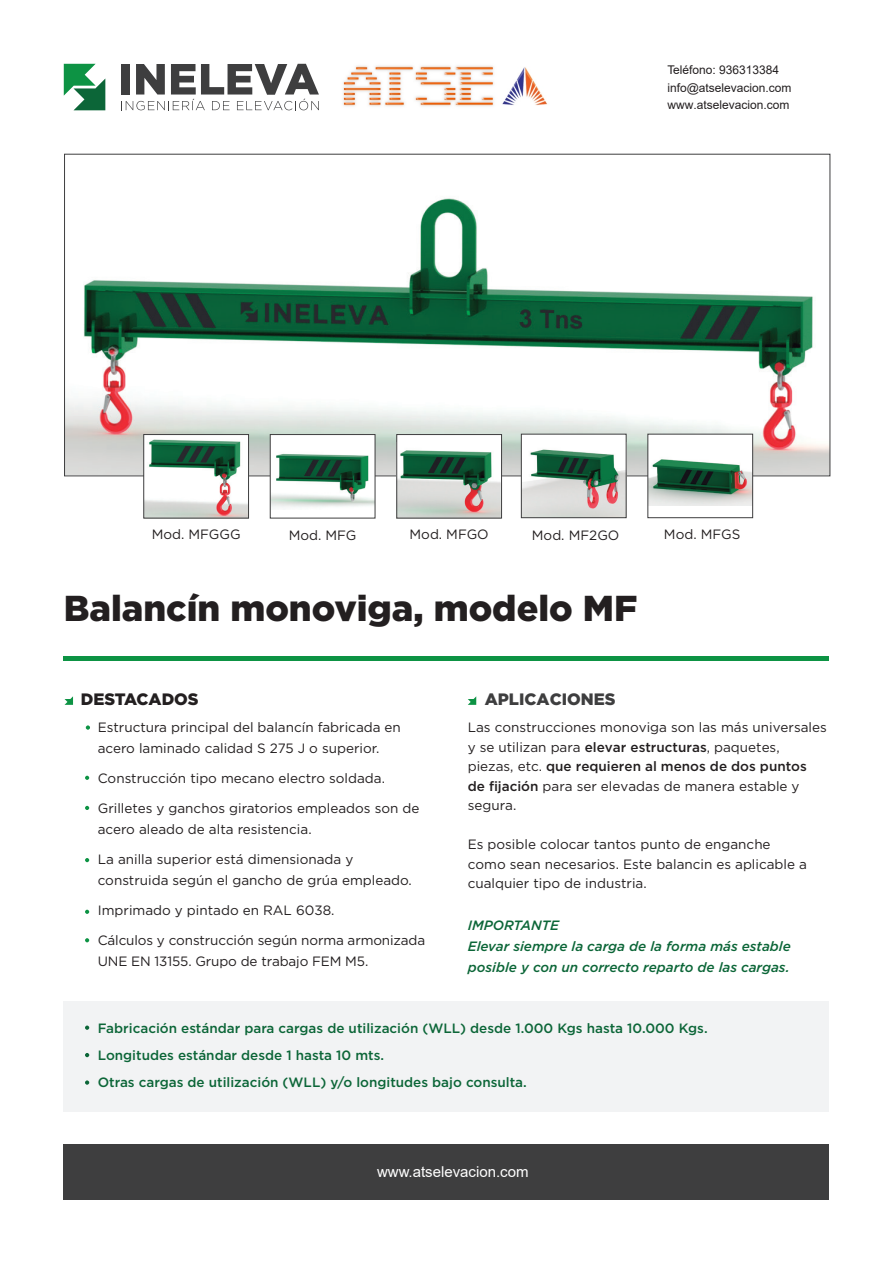
<style>
.page{position:relative;width:893px;height:1263px;background:#fff}
.page>*{position:absolute;margin:0;border:0;box-sizing:border-box;transform-origin:0 0}
.t1{font:900 36px "Gotham";color:#231f20}
.t2{font:900 16.5px "Gotham";color:#3e3e3f}
.t3{font:900 16.5px "Gotham";letter-spacing:-.005em;color:#231f20}
.t4{font:15px "Arial";color:#fff}
.t5{font:13.5px/19.5px "Gotham";color:#231f20}
.t6{font:500 13.5px/27px "Gotham";color:#0c6638}
.t7{font:italic 500 13.5px/21px "Gotham";color:#0c6638}
.t8{font:12px/17.5px "Arial";color:#231f20}
.s1{font-weight:500}
</style>
<div class="page">
<div style="left:64px;top:1001px;width:765px;height:111px;background:#f2f3f4"></div>
<svg style="left:121px;top:64px;width:198px;height:46px"></svg>
<svg style="left:64px;top:64px;width:41px;height:46px"></svg>
<img style="left:66px;top:198px;width:762px;height:276px">
<div style="left:64px;top:1144px;width:765px;height:55px;background:#3e3e3f"></div>
<svg style="left:65px;top:696px;width:8px;height:9px"></svg>
<svg style="left:86px;top:725px;width:4px;height:5px"></svg>
<svg style="left:85px;top:776px;width:4px;height:4px"></svg>
<svg style="left:85px;top:806px;width:4px;height:4px"></svg>
<svg style="left:85px;top:858px;width:4px;height:4px"></svg>
<svg style="left:85px;top:910px;width:4px;height:4px"></svg>
<svg style="left:85px;top:938px;width:4px;height:4px"></svg>
<hr style="left:64px;top:656px;width:765px;height:4px;background:#0d9344">
<div style="left:397px;top:434px;width:105px;height:84px;background:#fff"></div>
<img style="left:398px;top:450px;width:102px;height:66px">
<div style="left:396px;top:434px;width:106px;height:84px;border:1px solid #3e3e3f"></div>
<div style="left:270px;top:434px;width:105px;height:84px;background:#fff"></div>
<img style="left:272px;top:453px;width:101px;height:55px">
<div style="left:270px;top:434px;width:105px;height:84px;border:1px solid #3e3e3f"></div>
<img style="left:145px;top:436px;width:102px;height:80px">
<div style="left:143px;top:434px;width:106px;height:84px;border:1px solid #3e3e3f"></div>
<div style="left:648px;top:434px;width:105px;height:84px;background:#fff"></div>
<img style="left:649px;top:459px;width:102px;height:46px">
<div style="left:647px;top:434px;width:106px;height:84px;border:1px solid #3e3e3f"></div>
<div style="left:521px;top:434px;width:105px;height:84px;background:#fff"></div>
<img style="left:523px;top:449px;width:101px;height:67px">
<div style="left:521px;top:434px;width:105px;height:84px;border:1px solid #3e3e3f"></div>
<svg style="left:85px;top:1025px;width:4px;height:5px"></svg>
<svg style="left:85px;top:1053px;width:4px;height:4px"></svg>
<svg style="left:85px;top:1080px;width:4px;height:5px"></svg>
<svg style="left:468px;top:696px;width:8px;height:9px"></svg>
<img style="left:343px;top:66px;width:205px;height:40px">
<p class="t8" style="left:667px;top:61px;width:126px">Teléfono: 936313384 info@atselevacion.com www.atselevacion.com</p>
<p class="t5" style="left:152px;top:524px;width:90px">Mod. MFGGG</p>
<p class="t5" style="left:289px;top:525px;width:69px">Mod. MFG</p>
<p class="t5" style="left:410px;top:524px;width:81px">Mod. MFGO</p>
<p class="t5" style="left:532px;top:525px;width:89px">Mod. MF2GO</p>
<p class="t5" style="left:664px;top:524px;width:78px">Mod. MFGS</p>
<h1 class="t1" style="left:64px;top:584px;width:575px">Balancín monoviga, modelo MF</h1>
<p class="t3" style="left:81px;top:688px;width:119px">destacados</p>
<p class="t5" style="left:98px;top:717px;width:305px;line-height:21px">Estructura principal del balancín fabricada en acero laminado calidad S 275 J o superior.</p>
<p class="t5" style="left:98px;top:768px;width:289px">Construcción tipo mecano electro soldada.</p>
<p class="t5" style="left:98px;top:798px;width:323px;line-height:21px">Grilletes y ganchos giratorios empleados son de acero aleado de alta resistencia.</p>
<p class="t5" style="left:98px;top:849px;width:316px;line-height:21px">La anilla superior está dimensionada y construida según el gancho de grúa empleado.</p>
<p class="t5" style="left:98px;top:900px;width:238px">Imprimado y pintado en RAL 6038.</p>
<p class="t5" style="left:98px;top:930px;width:329px;line-height:21px">Cálculos y construcción según norma armonizada<br>UNE EN 13155. Grupo de trabajo FEM M5.</p>
<p class="t2" style="left:485px;top:688px;width:132px">Aplicaciones</p>
<p class="t5" style="left:468px;top:717px;width:361px">Las construcciones monoviga son las más universales y se utilizan para <span class="s1">elevar estructuras</span>, paquetes, piezas, etc. <span class="s1">que requieren al menos de dos puntos de fijación</span> para ser elevadas de manera estable y segura.</p>
<p class="t5" style="left:468px;top:834px;width:341px">Es posible colocar tantos punto de enganche como sean necesarios. Este balancin es aplicable a cualquier tipo de industria.</p>
<p class="t7" style="left:468px;top:915px;width:325px">Importante<br>Elevar siempre la carga de la forma más estable posible y con un correcto reparto de las cargas.</p>
<p class="t6" style="left:98px;top:1015px;width:611px">Fabricación estándar para cargas de utilización (WLL) desde 1.000 Kgs hasta 10.000 Kgs.<br>Longitudes estándar desde 1 hasta 10 mts.<br>Otras cargas de utilización (WLL) y/o longitudes bajo consulta.</p>
<p class="t4" style="left:377px;top:1161px;width:153px">www.atselevacion.com</p>
</div>
